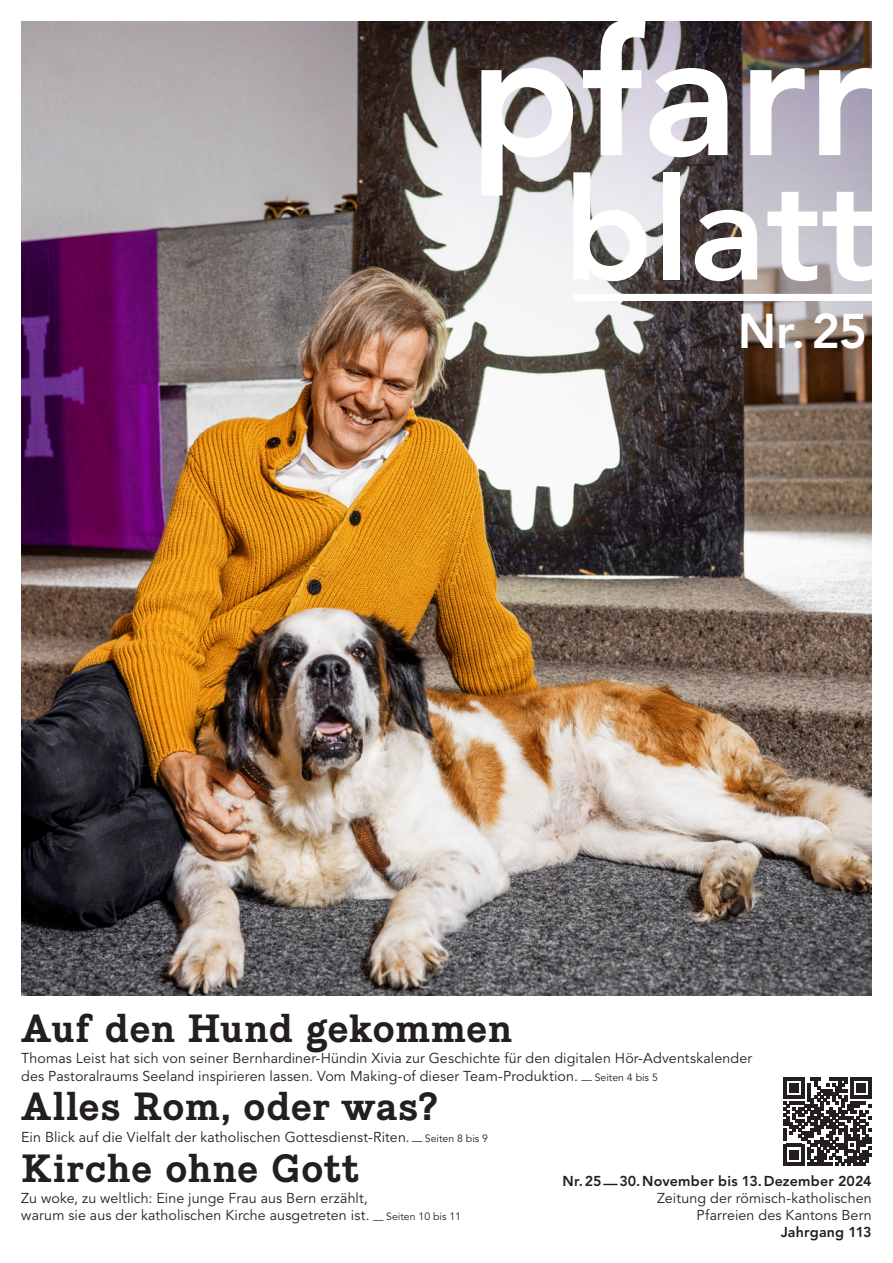
<style>
.page{position:relative;width:893px;height:1263px;background:#fff}
.page>*{position:absolute;margin:0;border:0;box-sizing:border-box;transform-origin:0 0}
.t1{font:800 177px "Avenir LT Std";color:#fff}
.t2{font:800 141.6px "Avenir LT Std";color:#fff}
.t3{font:800 48.3px "Avenir LT Std";color:#fff}
.t4{font:700 37.5px "Piek";letter-spacing:-.005em;color:#231f20}
.t5{font:14.25px/17.1px "Avenir LT Std";letter-spacing:.01em;color:#231f20}
.t6{font:800 14.25px "Avenir LT Std";letter-spacing:.01em;color:#231f20}
.s1{font-size:10.5px}
</style>
<div class="page">
<img style="left:21px;top:548px;width:851px;height:447px">
<img style="left:21px;top:21px;width:851px;height:527px">
<div style="left:573px;top:294px;width:303px;height:7px;background:#fff"></div>
<svg style="left:784px;top:1077px;width:88px;height:88px"></svg>
<h1 class="t1" style="left:469px;top:-11px;width:408px">pfarr</h1>
<h2 class="t2" style="left:564px;top:146px;width:314px">blatt</h2>
<h3 class="t3" style="left:738px;top:303px;width:131px">Nr.25</h3>
<h3 class="t4" style="left:21px;top:1005px;width:493px">Auf den Hund gekommen</h3>
<p class="t5" style="left:21px;top:1050px;width:732px">Thomas Leist hat sich von seiner Bernhardiner-Hündin Xivia zur Geschichte für den digitalen Hör-Adventskalender des Pastoralraums Seeland inspirieren lassen. Vom Making-of dieser Team-Produktion. <sub>—</sub> <span class="s1">Seiten 4 bis 5</span></p>
<h3 class="t4" style="left:21px;top:1084px;width:420px">Alles Rom, oder was?</h3>
<p class="t5" style="left:21px;top:1129px;width:468px">Ein Blick auf die Vielfalt der katholischen Gottesdienst-Riten. <sub>—</sub> <span class="s1">Seiten 8 bis 9</span></p>
<h3 class="t4" style="left:21px;top:1145px;width:340px">Kirche ohne Gott</h3>
<p class="t5" style="left:21px;top:1190px;width:441px">Zu woke, zu weltlich: Eine junge Frau aus Bern erzählt,<br>warum sie aus der katholischen Kirche ausgetreten ist. <sub>—</sub> <span class="s1">Seiten 10 bis 11</span></p>
<p class="t6" style="left:563px;top:1173px;width:311px">Nr.25—30.November bis 13.Dezember 2024</p>
<p class="t5" style="left:657px;top:1190px;width:216px;text-align:right">Zeitung der römisch-katholischen<br>Pfarreien des Kantons Bern</p>
<p class="t6" style="left:781px;top:1224px;width:93px">Jahrgang 113</p>
</div>
